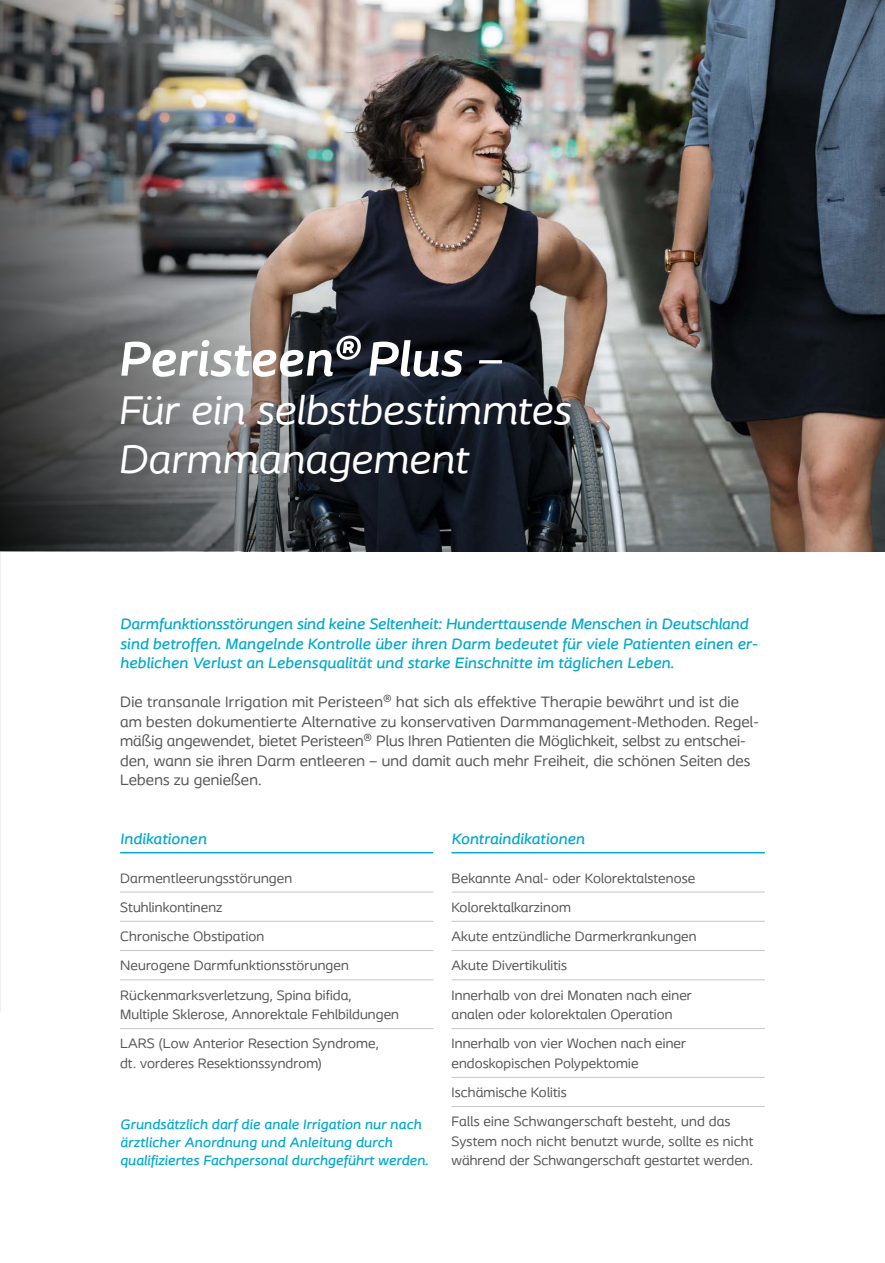
<style>
.page{position:relative;width:885px;height:1263px;background:#fff}
.page>*{position:absolute;margin:0;border:0;box-sizing:border-box;transform-origin:0 0}
.t1{font:italic 700 51px "Coloplast";color:#fff}
.t2{font:italic 42px/48.8px "Coloplast";letter-spacing:.005em;color:#fff}
.t3{font:15.75px/19.5px "Coloplast";letter-spacing:.01em;color:#565656}
.t4{font:italic 500 15.75px/19.5px "Coloplast";letter-spacing:.01em;color:#00a9cc}
.t5{font:14.25px/29.2px "Coloplast";letter-spacing:.01em;color:#565656}
.t6{font:italic 500 14.25px/18px "Coloplast";letter-spacing:.01em;color:#00a9cc}
.s1{font-weight:400}
</style>
<div class="page">
<img style="left:0;top:346px;width:1px;height:667px">
<img style="left:684px;top:0;width:200px;height:551px">
<img style="left:0;top:0;width:684px;height:551px">
<hr style="left:120px;top:852px;width:313px;height:1px;background:#00a9cc">
<hr style="left:120px;top:892px;width:313px;height:1px;background:#c5c6c6">
<hr style="left:120px;top:921px;width:313px;height:1px;background:#c5c6c6">
<hr style="left:120px;top:950px;width:313px;height:1px;background:#c5c6c6">
<hr style="left:120px;top:979px;width:313px;height:1px;background:#c5c6c6">
<hr style="left:451px;top:852px;width:313px;height:1px;background:#00a9cc">
<hr style="left:451px;top:892px;width:313px;height:1px;background:#c5c6c6">
<hr style="left:451px;top:921px;width:313px;height:1px;background:#c5c6c6">
<hr style="left:451px;top:950px;width:313px;height:1px;background:#c5c6c6">
<hr style="left:451px;top:979px;width:313px;height:1px;background:#c5c6c6">
<hr style="left:451px;top:1028px;width:313px;height:1px;background:#c5c6c6">
<hr style="left:451px;top:1077px;width:313px;height:1px;background:#c5c6c6">
<hr style="left:451px;top:1106px;width:313px;height:1px;background:#c5c6c6">
<hr style="left:120px;top:1028px;width:313px;height:1px;background:#c5c6c6">
<h1 class="t1" style="left:118px;top:328px;width:386px">Peristeen®Plus <span class="s1">–</span></h1>
<h2 class="t2" style="left:118px;top:386px;width:454px">Für ein selbstbestimmtes<br>Darmmanagement</h2>
<p class="t4" style="left:120px;top:614px;width:639px">Darmfunktionsstörungen sind keine Seltenheit: Hunderttausende Menschen in Deutschland sind betroffen. Mangelnde Kontrolle über ihren Darm bedeutet für viele Patienten einen er&shy;heblichen Verlust an Lebensqualität und starke Einschnitte im täglichen Leben.</p>
<p class="t3" style="left:120px;top:692px;width:640px">Die transanale Irrigation mit Peristeen® hat sich als effektive Therapie bewährt und ist die am besten dokumentierte Alternative zu konservativen Darmmanagement-Methoden. Regel&shy;mäßig angewendet, bietet Peristeen® Plus Ihren Patienten die Möglichkeit, selbst zu entschei&shy;den, wann sie ihren Darm entleeren – und damit auch mehr Freiheit, die schönen Seiten des Lebens zu genießen.</p>
<p class="t4" style="left:120px;top:828px;width:88px">Indikationen</p>
<p class="t5" style="left:120px;top:863px;width:233px">Darmentleerungsstörungen<br>Stuhlinkontinenz<br>Chronische Obstipation<br>Neurogene Darmfunktionsstörungen<br>Rückenmarksverletzung, Spina bifida,</p>
<p class="t5" style="left:120px;top:1000px;width:280px">Multiple Sklerose, Annorektale Fehlbildungen<br>LARS (Low Anterior Resection Syndrome,</p>
<p class="t5" style="left:120px;top:1048px;width:203px">dt. vorderes Resektionssyndrom)</p>
<p class="t6" style="left:120px;top:1115px;width:310px">Grundsätzlich darf die anale Irrigation nur nach ärztlicher Anordnung und Anleitung durch qualifiziertes Fachpersonal durchgeführt werden.</p>
<p class="t4" style="left:451px;top:828px;width:135px">Kontraindikationen</p>
<p class="t5" style="left:451px;top:863px;width:246px">Bekannte Anal- oder Kolorektalstenose<br>Kolorektalkarzinom<br>Akute entzündliche Darmerkrankungen<br>Akute Divertikulitis<br>Innerhalb von drei Monaten nach einer</p>
<p class="t5" style="left:451px;top:1000px;width:236px">analen oder kolorektalen Operation<br>Innerhalb von vier Wochen nach einer</p>
<p class="t5" style="left:451px;top:1048px;width:280px">endoskopischen Polypektomie<br>Ischämische Kolitis<br>Falls eine Schwangerschaft besteht, und das</p>
<p class="t5" style="left:451px;top:1131px;width:303px;line-height:19.5px">System noch nicht benutzt wurde, sollte es nicht während der Schwangerschaft gestartet werden.</p>
</div>
